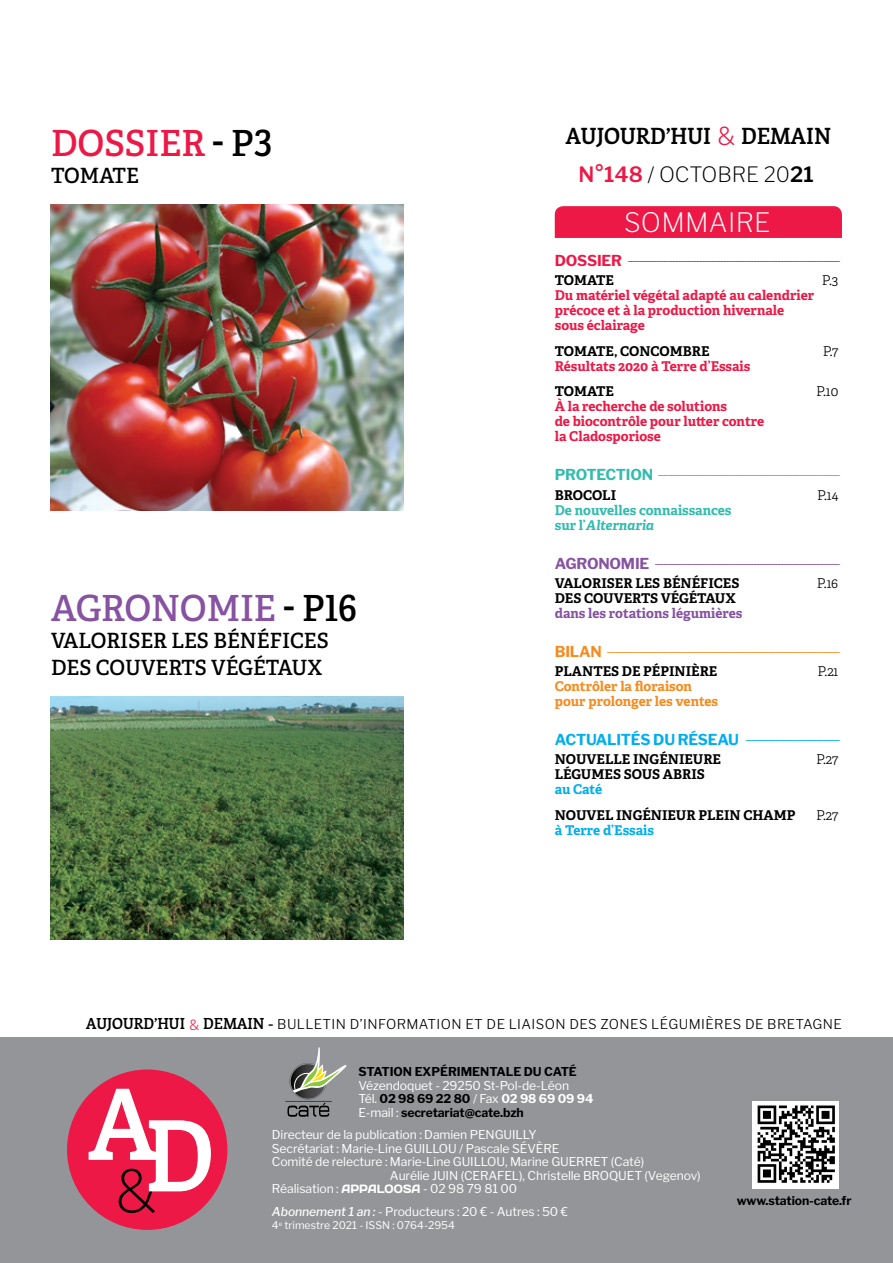
<style>
.page{position:relative;width:893px;height:1263px;background:#fff}
.page>*{position:absolute;margin:0;border:0;box-sizing:border-box;transform-origin:0 0}
.t1{font:600 98.7px "Enriqueta";color:#fff}
.t2{font:200 62.7px "Fira Sans";color:#000}
.t3{font:600 36px "Adelle";color:#ed1846}
.t4{font:600 36px "Adelle";color:#8652a1}
.t5{font:600 36px "Adelle";color:#000}
.t6{font:200 26.55px "Libre Franklin";letter-spacing:.01em;color:#fff}
.t7{font:600 22.05px "Enriqueta";color:#000}
.t8{font:600 21px/27px "Adelle";color:#000}
.t9{font:200 21px "Libre Franklin";color:#000}
.t10{font:300 15px "Fira Sans";color:#ed1846}
.t11{font:300 15px "Fira Sans";color:#f68b1f}
.t12{font:300 15px "Fira Sans";color:#32bcad}
.t13{font:300 15px "Fira Sans";color:#8652a1}
.t14{font:300 15px "Fira Sans";color:#00aeef}
.t15{font:700 15px "Libre Franklin";color:#f68b1f}
.t16{font:700 13.5px/15px "Adelle";color:#ed1846}
.t17{font:700 13.5px "Adelle";color:#000}
.t18{font:300 13.5px "Libre Franklin";letter-spacing:.03em;color:#000}
.t19{font:700 13.5px/15px "Adelle";color:#f68b1f}
.t20{font:700 13.5px/15px "Adelle";color:#32bcad}
.t21{font:300 13.5px "Adelle";letter-spacing:-.005em;color:#000}
.t22{font:700 13.5px "Adelle";color:#8652a1}
.t23{font:700 13.5px "Adelle";letter-spacing:-.01em;color:#00aeef}
.t24{font:12.15px/13.5px "Libre Franklin";letter-spacing:-.01em;color:#fff}
.t25{font:700 12.15px "Libre Franklin";color:#000}
.t26{font:10.5px "Libre Franklin";color:#fff}
.s1{color:#000}
.s2{font-family:"Fira Sans";font-weight:300;font-size:26.55px;color:#ed1846}
.s3{font-weight:600;color:#ed1846}
.s4{font-weight:600}
.s5{font-family:"Libre Franklin";font-weight:700}
.s6{font-style:italic}
.s7{font-family:"Enriqueta";font-weight:600;font-size:15px}
.s8{font-family:"Fira Sans";font-size:15px;color:#ed1846}
.s9{font-weight:700;color:#000}
.s10{font-weight:700}
.s11{font-family:"Days";font-size:12px}
.s12{font-weight:500;font-style:italic}
</style>
<div class="page">
<div style="left:0;top:1037px;width:893px;height:226px;background:#939598"></div>
<div style="left:752px;top:1101px;width:86px;height:87px;background:#fff"></div>
<svg style="left:758px;top:1105px;width:77px;height:78px"></svg>
<svg style="left:287px;top:1047px;width:60px;height:70px"></svg>
<hr style="left:285px;top:1101px;width:47px;height:1px;background:#414042">
<div style="left:67px;top:1069px;width:160px;height:161px;background:#ed1846;border-radius:50%"></div>
<div style="left:555px;top:206px;width:287px;height:32px;background:#ed1846"></div>
<img style="left:51px;top:204px;width:353px;height:306px">
<img style="left:51px;top:696px;width:353px;height:244px">
<h3 class="t3" style="left:51px;top:121px;width:222px">DOSSIER <span class="s1">- P3</span></h3>
<h3 class="t8" style="left:51px;top:163px;width:16px">TOMATE</h3>
<h3 class="t4" style="left:51px;top:586px;width:100px">AGRONOMIE</h3>
<h3 class="t5" style="left:284px;top:586px;width:75px">- P16</h3>
<h3 class="t8" style="left:51px;top:627px;width:28px">VALO</h3>
<h3 class="t8" style="left:51px;top:627px;width:279px;text-indent:55px">RISER LES BÉNÉFICES<br>DES COUVERTS VÉGÉTAUX</h3>
<h3 class="t7" style="left:566px;top:121px;width:267px">AUJOURD’HUI <span class="s2">&amp;</span> DEMAIN</h3>
<h3 class="t9" style="left:578px;top:161px;width:237px"><span class="s3">N°148</span> / OCTOBRE 20<span class="s4">21</span></h3>
<h3 class="t6" style="left:624px;top:206px;width:148px">SOMMAIRE</h3>
<p class="t10" style="left:555px;top:250px;width:288px"><span class="s5">D O S S I E R</span> ----------------------------------------------------------------------</p>
<p class="t17" style="left:555px;top:272px;width:61px">TOMATE</p>
<p class="t21" style="left:822px;top:272px;width:18px">P.3</p>
<p class="t16" style="left:555px;top:288px;width:261px">Du matériel végétal adapté au calendrier précoce et à la production hivernale sous éclairage</p>
<p class="t17" style="left:555px;top:342px;width:155px">TOMATE, concombre</p>
<p class="t21" style="left:823px;top:343px;width:17px">P.7</p>
<p class="t16" style="left:555px;top:359px;width:197px">Résultats 2020 à Terre d’Essais</p>
<p class="t17" style="left:555px;top:383px;width:61px">TOMATE</p>
<p class="t21" style="left:816px;top:383px;width:24px">P.10</p>
<p class="t16" style="left:555px;top:399px;width:211px">À la recherche de solutions<br>de biocontrôle pour lutter contre la Cladosporiose</p>
<p class="t12" style="left:555px;top:465px;width:288px"><span class="s5">P R OT EC T I O N</span> ------------------------------------------------------------</p>
<p class="t17" style="left:555px;top:486px;width:63px">BROCOLI</p>
<p class="t21" style="left:817px;top:487px;width:23px">P.14</p>
<p class="t20" style="left:555px;top:502px;width:178px">De nouvelles connaissances sur l’<span class="s6">Alternaria</span></p>
<p class="t13" style="left:555px;top:553px;width:288px"><span class="s5">AG R O N O M I E</span> -------------------------------------------------------------</p>
<p class="t17" style="left:555px;top:574px;width:186px">VALORISER LES BÉNÉFICES</p>
<p class="t21" style="left:817px;top:575px;width:23px">P.16</p>
<p class="t17" style="left:555px;top:589px;width:183px">DES COUVERTS VÉGÉTAUX</p>
<p class="t22" style="left:555px;top:604px;width:189px">dans les rotations légumières</p>
<p class="t15" style="left:555px;top:642px;width:21px">bilan</p>
<p class="t11" style="left:606px;top:641px;width:237px">-----------------------------------------------------------------------------</p>
<p class="t17" style="left:555px;top:663px;width:164px">PLANTES DE PÉPINIÈRE</p>
<p class="t21" style="left:817px;top:663px;width:22px">P.21</p>
<p class="t19" style="left:555px;top:679px;width:165px">Contrôler la floraison pour prolonger les ventes</p>
<p class="t14" style="left:555px;top:729px;width:288px"><span class="s5">AC T UA L I T É S D U R É S E AU</span> -------------------------------</p>
<p class="t17" style="left:555px;top:751px;width:11px">Nouvelle</p>
<p class="t17" style="left:633px;top:751px;width:88px">Ingénieure</p>
<p class="t21" style="left:816px;top:751px;width:24px">P.27</p>
<p class="t17" style="left:555px;top:766px;width:152px">LÉGUMES SOUS ABRIS</p>
<p class="t23" style="left:555px;top:781px;width:49px">au Caté</p>
<p class="t17" style="left:555px;top:806px;width:242px">NOUVEL INGÉNIEUR PLEIN CHAMP</p>
<p class="t21" style="left:816px;top:807px;width:24px">P.27</p>
<p class="t23" style="left:555px;top:821px;width:101px">à Terre d’Essais</p>
<p class="t18" style="left:86px;top:1015px;width:757px"><span class="s7">AUJOURD’HUI</span> <span class="s8">&amp;</span> <span class="s7">DEMAIN -</span> BULLETIN D’INFORMATION ET DE LIAISON DES ZONES LÉGUMIÈRES DE BRETAGNE</p>
<h1 class="t1" style="left:89px;top:1057px;width:70px">A</h1>
<h2 class="t2" style="left:113px;top:1146px;width:103px">&amp;<sup>D</sup></h2>
<p class="t25" style="left:358px;top:1064px;width:220px">STATION EXPÉRIMENTALE DU CATÉ</p>
<p class="t24" style="left:358px;top:1078px;width:237px">Vézendoquet - 29250 St-Pol-de-Léon<br>Tél. <span class="s9">02 98 69 22 80</span> / Fax <span class="s10">02 98 69 09 94<br></span>E-mail : <span class="s9">secretariat@cate.bzh</span></p>
<p class="t24" style="left:272px;top:1128px;width:298px">Directeur de la publication : Damien PENGUILLY<br>Secrétariat : Marie-Line GUILLOU / Pascale SÉVÈRE<br>Comité de relecture : Marie-Line GUILLOU, Marine Guerret</p>
<p class="t24" style="left:611px;top:1155px;width:35px">(Caté)</p>
<p class="t24" style="left:390px;top:1168px;width:312px">Aurélie JUIN (CERAFEL), Christelle BROQUET (Vegenov)</p>
<p class="t24" style="left:272px;top:1182px;width:247px">Réalisation : <span class="s11">APPALOOSA</span> - 02 98 79 81 00</p>
<p class="t24" style="left:272px;top:1204px;width:298px"><span class="s12">Abonnement 1 an :</span> - Producteurs : 20 € - Autres : 50 €</p>
<p class="t26" style="left:272px;top:1219px;width:185px">4<sup>e</sup> trimestre 2021 - ISSN : 0764-2954</p>
<p class="t25" style="left:737px;top:1194px;width:116px">www.station-cate.fr</p>
</div>
